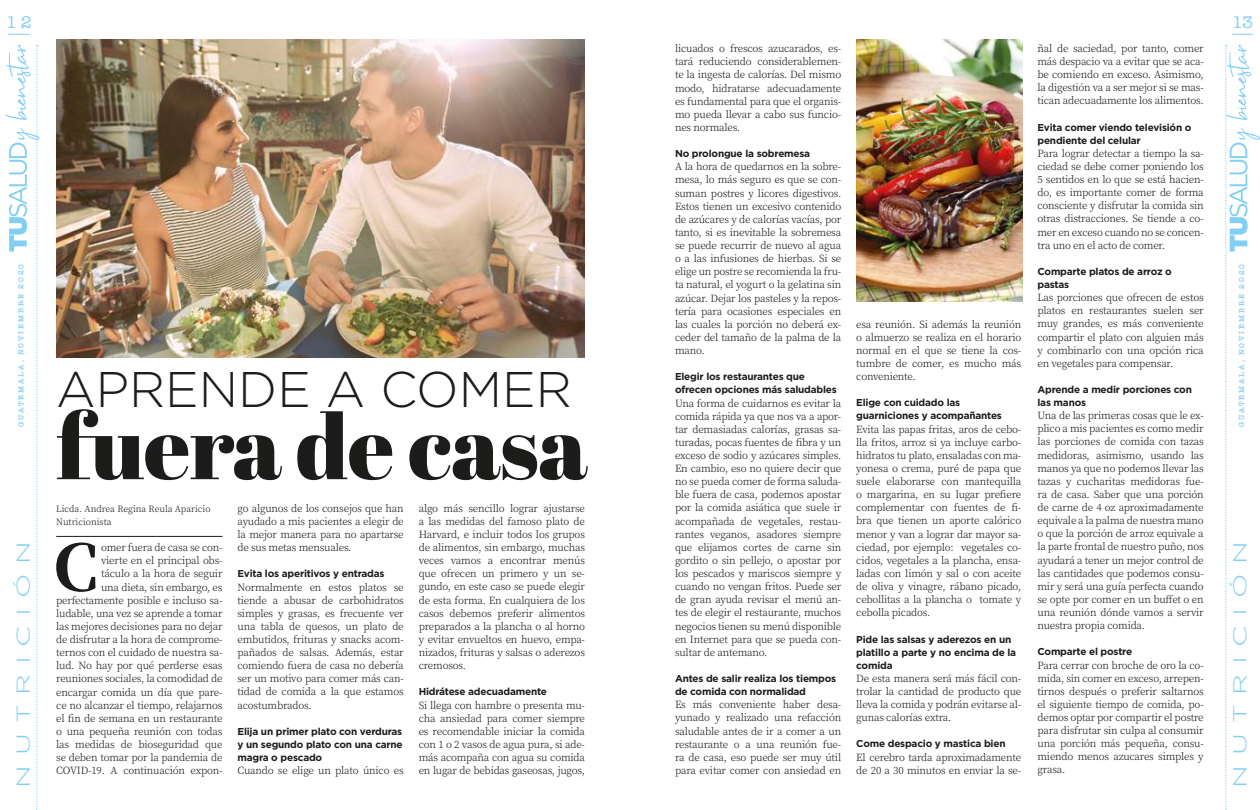
<style>
.page{position:relative;width:1260px;height:810px;background:#fff}
.page>*{position:absolute;margin:0;border:0;box-sizing:border-box;transform-origin:0 0}
.t1{font:90.5px "Abril Fatface";letter-spacing:-.01em;color:#1c1c1a}
.t2{font:900 62.75px "Noto Serif SC";color:#1c1c1a}
.t3{font:300 50px "Gotham";color:#1c1c1a}
.t4{font:300 18.62px "Gotham";letter-spacing:.34em;color:#82cff5;scale:1.54 1}
.t5{font:17.25px "American Typewriter";color:#82cff5}
.t6{font:300 10px/13.1px "Noto Serif SC";letter-spacing:-.02em;color:#1c1c1a;text-align:justify}
.t7{font:700 10px/13.1px "Gotham";letter-spacing:-.02em;color:#1c1c1a}
.t8{font:300 8.75px/13.1px "Noto Serif SC";color:#1c1c1a}
.t9{font:600 7.5px "American Typewriter";letter-spacing:.24em;color:#82cff5}
</style>
<div class="page">
<svg style="left:8px;top:34px;width:22px;height:1px"></svg>
<svg style="left:1232px;top:34px;width:21px;height:1px"></svg>
<svg style="left:5px;top:45px;width:35px;height:765px"></svg>
<svg style="left:1225px;top:45px;width:35px;height:765px"></svg>
<hr style="left:56px;top:536px;width:166px;height:1px;background:#1c1c1a">
<img style="left:56px;top:39px;width:529px;height:319px">
<img style="left:856px;top:39px;width:166px;height:263px">
<h3 class="t5" style="left:6px;top:10px;width:27px">12</h3>
<h3 class="t5" style="left:1232px;top:10px;width:22px">13</h3>
<p class="t6" style="left:1038px;top:42px;width:168px">ñal de saciedad, por tanto, comer más despacio va a evitar que se aca&shy;be comiendo en exceso. Asimismo, la digestión va a ser mejor si se mas&shy;tican adecuadamente los alimentos.</p>
<p class="t7" style="left:1038px;top:120px;width:156px">Evita comer viendo televisión o pendiente del celular</p>
<p class="t6" style="left:1038px;top:147px;width:168px">Para lograr detectar a tiempo la sa&shy;ciedad se debe comer poniendo los 5 sentidos en lo que se está hacien&shy;do, es importante comer de forma consciente y disfrutar la comida sin otras distracciones. Se tiende a co&shy;mer en exceso cuando no se concen&shy;tra uno en el acto de comer.</p>
<p class="t7" style="left:1038px;top:265px;width:136px">Comparte platos de arroz o pastas</p>
<p class="t6" style="left:1038px;top:291px;width:168px">Las porciones que ofrecen de estos platos en restaurantes suelen ser muy grandes, es más conveniente compartir el plato con alguien más y combinarlo con una opción rica en vegetales para compensar.</p>
<p class="t7" style="left:1038px;top:383px;width:156px">Aprende a medir porciones con las manos</p>
<p class="t6" style="left:1038px;top:409px;width:168px">Una de las primeras cosas que le ex&shy;plico a mis pacientes es como medir las porciones de comida con tazas medidoras, asimismo, usando las manos ya que no podemos llevar las tazas y cucharitas medidoras fue&shy;ra de casa. Saber que una porción de carne de 4 oz aproximadamente equivale a la palma de nuestra mano o que la porción de arroz equivale a la parte frontal de nuestro puño, nos ayudará a tener un mejor control de las cantidades que podemos consu&shy;mir y será una guía perfecta cuando se opte por comer en un buffet o en una reunión dónde vamos a servir nuestra propia comida.</p>
<p class="t7" style="left:1038px;top:645px;width:96px">Comparte el postre</p>
<p class="t6" style="left:1038px;top:659px;width:168px">Para cerrar con broche de oro la co&shy;mida, sin comer en exceso, arrepen&shy;tirnos después o preferir saltarnos el siguiente tiempo de comida, po&shy;demos optar por compartir el postre para disfrutar sin culpa al consumir una porción más pequeña, consu&shy;miendo menos azucares simples y grasa.</p>
<p class="t6" style="left:675px;top:42px;width:168px">licuados o frescos azucarados, es&shy;tará reduciendo considerablemen&shy;te la ingesta de calorías. Del mismo modo, hidratarse adecuadamente es fundamental para que el organis&shy;mo pueda llevar a cabo sus funcio&shy;nes normales.</p>
<p class="t7" style="left:675px;top:147px;width:137px">No prolongue la sobremesa</p>
<p class="t6" style="left:675px;top:160px;width:168px">A la hora de quedarnos en la sobre&shy;mesa, lo más seguro es que se con&shy;suman postres y licores digestivos.<br>Estos tienen un excesivo contenido de azúcares y de calorías vacías, por tanto, si es inevitable la sobremesa se puede recurrir de nuevo al agua o a las infusiones de hierbas. Si se elige un postre se recomienda la fru&shy;ta natural, el yogurt o la gelatina sin azúcar. Dejar los pasteles y la repos&shy;tería para ocasiones especiales en las cuales la porción no deberá ex&shy;ceder del tamaño de la palma de la mano.</p>
<p class="t7" style="left:675px;top:370px;width:163px">Elegir los restaurantes que ofrecen opciones más saludables</p>
<p class="t6" style="left:675px;top:396px;width:168px">Una forma de cuidarnos es evitar la comida rápida ya que nos va a apor&shy;tar demasiadas calorías, grasas sa&shy;turadas, pocas fuentes de fibra y un exceso de sodio y azúcares simples.<br>En cambio, eso no quiere decir que no se pueda comer de forma saluda&shy;ble fuera de casa, podemos apostar por la comida asiática que suele ir acompañada de vegetales, restau&shy;rantes veganos, asadores siempre que elijamos cortes de carne sin gordito o sin pellejo, o apostar por los pescados y mariscos siempre y cuando no vengan fritos. Puede ser de gran ayuda revisar el menú an&shy;tes de elegir el restaurante, muchos negocios tienen su menú disponible en Internet para que se pueda con&shy;sultar de antemano.</p>
<p class="t7" style="left:675px;top:672px;width:163px">Antes de salir realiza los tiempos de comida con normalidad</p>
<p class="t6" style="left:675px;top:698px;width:168px">Es más conveniente haber desa&shy;yunado y realizado una refacción saludable antes de ir a comer a un restaurante o a una reunión fue&shy;ra de casa, eso puede ser muy útil para evitar comer con ansiedad en</p>
<p class="t9" style="left:15px;top:427px;width:165px;rotate:-90deg">GUATEMALA, NOVIEMBRE 2020</p>
<p class="t9" style="left:1236px;top:427px;width:165px;rotate:-90deg">GUATEMALA, NOVIEMBRE 2020</p>
<p class="t6" style="left:856px;top:318px;width:167px">esa reunión. Si además la reunión o almuerzo se realiza en el horario normal en el que se tiene la cos&shy;tumbre de comer, es mucho más conveniente.</p>
<p class="t7" style="left:856px;top:396px;width:147px">Elige con cuidado las guarniciones y acompañantes</p>
<p class="t6" style="left:856px;top:423px;width:167px">Evita las papas fritas, aros de cebo&shy;lla fritos, arroz si ya incluye carbo&shy;hidratos tu plato, ensaladas con ma&shy;yonesa o crema, puré de papa que suele elaborarse con mantequilla o margarina, en su lugar prefiere complementar con fuentes de fi&shy;bra que tienen un aporte calórico menor y van a lograr dar mayor sa&shy;ciedad, por ejemplo: vegetales co&shy;cidos, vegetales a la plancha, ensa&shy;ladas con limón y sal o con aceite de oliva y vinagre, rábano picado, cebollitas a la plancha o tomate y cebolla picados.</p>
<p class="t7" style="left:856px;top:632px;width:161px">Pide las salsas y aderezos en un platillo a parte y no encima de la comida</p>
<p class="t6" style="left:856px;top:672px;width:167px">De esta manera será más fácil con&shy;trolar la cantidad de producto que lleva la comida y podrán evitarse al&shy;gunas calorías extra.</p>
<p class="t7" style="left:856px;top:737px;width:151px">Come despacio y mastica bien</p>
<p class="t6" style="left:856px;top:751px;width:167px">El cerebro tarda aproximadamente de 20 a 30 minutos en enviar la se-</p>
<h3 class="t3" style="left:56px;top:358px;width:517px">APRENDE A COMER</h3>
<h1 class="t1" style="left:56px;top:383px;width:533px">fuera de casa</h1>
<p class="t6" style="left:419px;top:502px;width:168px">algo más sencillo lograr ajustarse a las medidas del famoso plato de Harvard, e incluir todos los grupos de alimentos, sin embargo, muchas veces vamos a encontrar menús que ofrecen un primero y un se&shy;gundo, en este caso se puede elegir de esta forma. En cualquiera de los casos debemos preferir alimentos preparados a la plancha o al horno y evitar envueltos en huevo, empa&shy;nizados, frituras y salsas o aderezos cremosos.</p>
<p class="t7" style="left:419px;top:685px;width:130px">Hidrátese adecuadamente</p>
<p class="t6" style="left:419px;top:699px;width:168px">Si llega con hambre o presenta mu&shy;cha ansiedad para comer siempre es recomendable iniciar la comida con 1 o 2 vasos de agua pura, si ade&shy;más acompaña con agua su comida en lugar de bebidas gaseosas, jugos,</p>
<p class="t6" style="left:238px;top:502px;width:168px">go algunos de los consejos que han ayudado a mis pacientes a elegir de la mejor manera para no apartarse de sus metas mensuales.</p>
<p class="t7" style="left:238px;top:567px;width:148px">Evita los aperitivos y entradas</p>
<p class="t6" style="left:238px;top:581px;width:168px">Normalmente en estos platos se tiende a abusar de carbohidratos simples y grasas, es frecuente ver una tabla de quesos, un plato de embutidos, frituras y snacks acom&shy;pañados de salsas. Además, estar comiendo fuera de casa no debería ser un motivo para comer más can&shy;tidad de comida a la que estamos acostumbrados.</p>
<p class="t7" style="left:238px;top:725px;width:167px;text-align:justify">Elija un primer plato con verduras y un segundo plato con una carne magra o pescado</p>
<p class="t6" style="left:238px;top:764px;width:168px">Cuando se elige un plato único es</p>
<p class="t8" style="left:56px;top:502px;width:156px">Licda. Andrea Regina Reula Aparicio<br>Nutricionista</p>
<h2 class="t2" style="left:54px;top:532px;width:46px">C</h2>
<p class="t6" style="left:56px;top:541px;width:168px;text-align:right">omer fuera de casa se con-<br>vierte en el principal obs-<br>táculo a la hora de seguir<br>una dieta, sin embargo, es perfectamente posible e incluso sa&shy;ludable, una vez se aprende a tomar las mejores decisiones para no dejar de disfrutar a la hora de comprome&shy;ternos con el cuidado de nuestra sa&shy;lud. No hay por qué perderse esas reuniones sociales, la comodidad de encargar comida un día que pare&shy;ce no alcanzar el tiempo, relajarnos el fin de semana en un restaurante o una pequeña reunión con todas las medidas de bioseguridad que se deben tomar por la pandemia de<br>COVID-19. A continuación expon-</p>
<h3 class="t4" style="left:11px;top:788px;width:161px;rotate:-90deg">NUTRICIÓN</h3>
<h3 class="t4" style="left:1228px;top:788px;width:161px;rotate:-90deg">NUTRICIÓN</h3>
</div>
